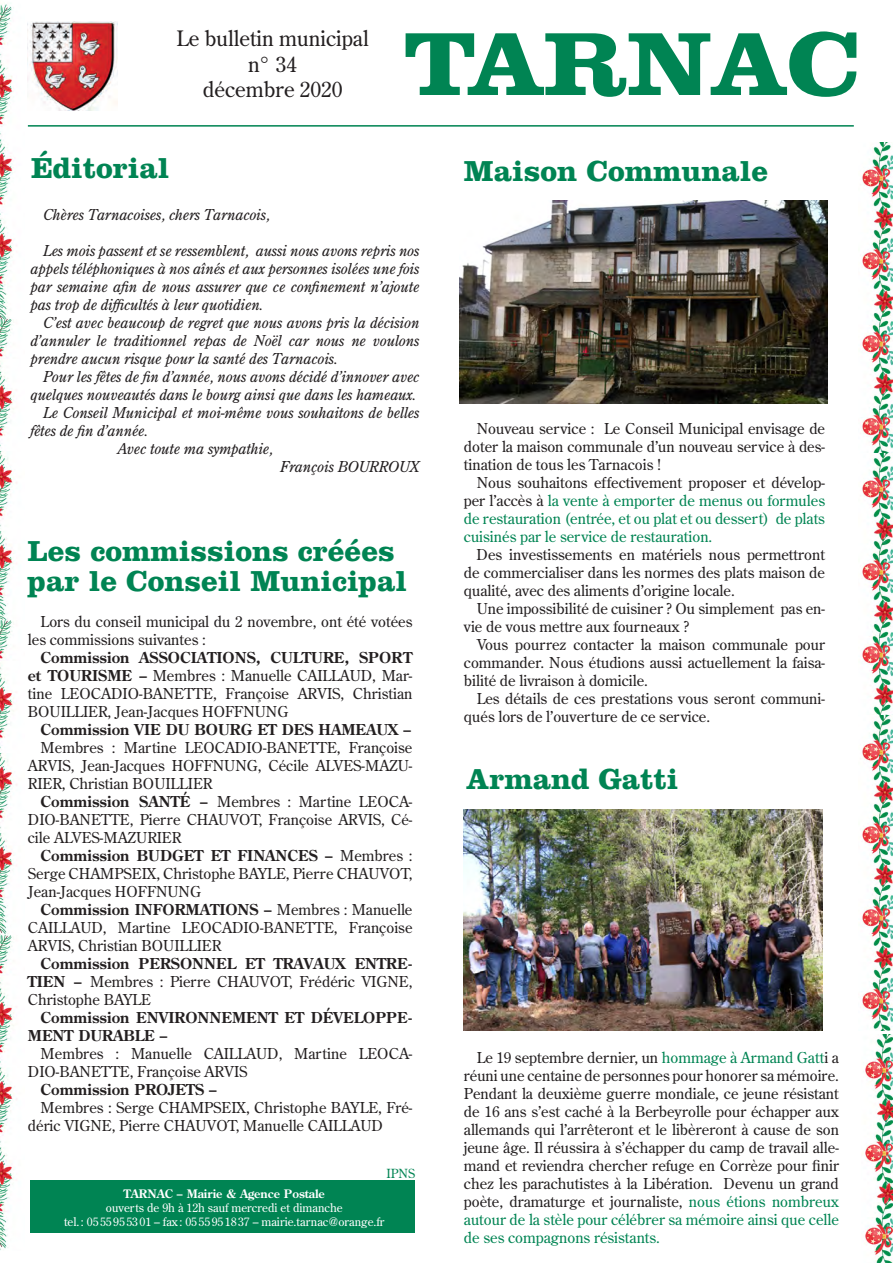
<style>
.page{position:relative;width:893px;height:1263px;background:#fff}
.page>*{position:absolute;margin:0;border:0;box-sizing:border-box;transform-origin:0 0}
.t1{font:700 93px "Clarendon";letter-spacing:-.03em;color:#008453;scale:1.11 1}
.t2{font:700 30px "Clarendon";color:#008453}
.t3{font:21.15px "Century Old Style";color:#231f20}
.t4{font:15px/18px "Century Old Style";color:#231f20;text-align:justify}
.t5{font:italic 15px/18px "Century Old Style";letter-spacing:-.01em;color:#231f20;text-align:justify}
.t6{font:15px/18px "Century Old Style";color:#008453;text-align:justify}
.t7{font:700 15px/18px "Century Old Style";color:#231f20}
.t8{font:12.6px "Century Old Style";color:#008453}
.t9{font:11.7px "Century Old Style";color:#fff}
.t10{font:700 11.7px "Century Old Style";color:#fff}
.s1{font-weight:700}
.s2{color:#231f20}
.s3{color:#008453}
</style>
<div class="page">
<div style="left:30px;top:1180px;width:385px;height:52px;background:#008453"></div>
<hr style="left:28px;top:125px;width:826px;height:2px;background:#008453">
<img style="left:28px;top:21px;width:89px;height:90px">
<img style="left:464px;top:809px;width:359px;height:222px">
<img style="left:0;top:4px;width:14px;height:315px">
<img style="left:0;top:319px;width:17px;height:302px">
<img style="left:0;top:621px;width:17px;height:629px">
<img style="left:862px;top:142px;width:31px;height:311px">
<img style="left:862px;top:453px;width:31px;height:263px">
<img style="left:862px;top:716px;width:31px;height:314px">
<img style="left:865px;top:1034px;width:28px;height:229px">
<img style="left:459px;top:200px;width:368px;height:204px">
<p class="t3" style="left:177px;top:25px;width:193px">Le bulletin municipal</p>
<p class="t3" style="left:248px;top:50px;width:50px">n° 34</p>
<p class="t3" style="left:203px;top:76px;width:141px">décembre 2020</p>
<p class="t2" style="left:31px;top:150px;width:140px">Éditorial</p>
<p class="t1" style="left:403px;top:8px;width:415px">TARNAC</p>
<p class="t2" style="left:464px;top:153px;width:306px">Maison Communale</p>
<p class="t5" style="left:43px;top:205px;width:228px">Chères Tarnacoises, chers Tarnacois,</p>
<p class="t5" style="left:30px;top:241px;width:390px;text-indent:13px">Les mois passent et se ressemblent, aussi nous avons repris nos appels téléphoniques à nos aînés et aux personnes isolées une fois par semaine afin de nous assurer que ce confinement n’ajoute pas trop de difficultés à leur quotidien.</p>
<p class="t5" style="left:30px;top:313px;width:390px;text-indent:13px">C’est avec beaucoup de regret que nous avons pris la décision d’annuler le traditionnel repas de Noël car nous ne voulons prendre aucun risque pour la santé des Tarnacois.</p>
<p class="t5" style="left:30px;top:367px;width:390px;text-align:right">Pour les fêtes de fin d’année, nous avons décidé d’innover avec quelques nouveautés dans le bourg ainsi que dans les hameaux.</p>
<p class="t5" style="left:30px;top:403px;width:390px;text-indent:13px">Le Conseil Municipal et moi-même vous souhaitons de belles fêtes de fin d’année.</p>
<p class="t5" style="left:117px;top:439px;width:157px">Avec toute ma sympathie,</p>
<p class="t5" style="left:280px;top:457px;width:141px">François BOURROUX</p>
<p class="t2" style="left:28px;top:533px;width:368px">Les commissions créées</p>
<p class="t2" style="left:28px;top:563px;width:381px">par le Conseil Municipal</p>
<p class="t4" style="left:28px;top:612px;width:386px;text-indent:13px">Lors du conseil municipal du 2 novembre, ont été votées les commissions suivantes :</p>
<p class="t4" style="left:28px;top:648px;width:386px;text-indent:13px"><span class="s1">Commission ASSOCIATIONS, CULTURE, SPORT et TOURISME –</span> Membres : Manuelle CAILLAUD, Mar&shy;tine LEOCADIO-BANETTE, Françoise ARVIS, Christian BOUILLIER, Jean-Jacques HOFFNUNG</p>
<p class="t7" style="left:41px;top:720px;width:372px">Commission VIE DU BOURG ET DES HAMEAUX –</p>
<p class="t4" style="left:28px;top:738px;width:386px;text-indent:13px">Membres : Martine LEOCADIO-BANETTE, Françoise ARVIS, Jean-Jacques HOFFNUNG, Cécile ALVES-MAZU-RIER, Christian BOUILLIER</p>
<p class="t4" style="left:28px;top:792px;width:386px;text-indent:13px"><span class="s1">Commission SANTÉ –</span> Membres : Martine LEOCA-DIO-BANETTE, Pierre CHAUVOT, Françoise ARVIS, Cé&shy;cile ALVES-MAZURIER</p>
<p class="t4" style="left:28px;top:846px;width:386px;text-indent:13px"><span class="s1">Commission BUDGET ET FINANCES –</span> Membres :<br>Serge CHAMPSEIX, Christophe BAYLE, Pierre CHAUVOT, Jean-Jacques HOFFNUNG</p>
<p class="t4" style="left:28px;top:900px;width:386px;text-indent:13px"><span class="s1">Commission INFORMATIONS –</span> Membres : Manuelle CAILLAUD, Martine LEOCADIO-BANETTE, Françoise ARVIS, Christian BOUILLIER</p>
<p class="t4" style="left:28px;top:954px;width:386px;text-indent:13px"><span class="s1">Commission PERSONNEL ET TRAVAUX ENTRE-TIEN –</span> Membres : Pierre CHAUVOT, Frédéric VIGNE, Christophe BAYLE</p>
<p class="t7" style="left:28px;top:1008px;width:386px;text-indent:13px">Commission ENVIRONNEMENT ET DÉVELOPPE-<br>MENT DURABLE –</p>
<p class="t4" style="left:28px;top:1044px;width:386px;text-indent:13px">Membres : Manuelle CAILLAUD, Martine LEOCA-<br>DIO-BANETTE, Françoise ARVIS</p>
<p class="t7" style="left:41px;top:1080px;width:178px">Commission PROJETS –</p>
<p class="t4" style="left:28px;top:1098px;width:386px;text-indent:13px">Membres : Serge CHAMPSEIX, Christophe BAYLE, Fré&shy;déric VIGNE, Pierre CHAUVOT, Manuelle CAILLAUD</p>
<p class="t8" style="left:387px;top:1165px;width:30px">IPNS</p>
<p class="t10" style="left:124px;top:1186px;width:203px">TARNAC – Mairie &amp; Agence Postale</p>
<p class="t9" style="left:106px;top:1200px;width:238px">ouverts de 9h à 12h sauf mercredi et dimanche</p>
<p class="t9" style="left:64px;top:1215px;width:322px">tel.: 0555 955301 – fax: 05 55 9518 37 – mairie.tarnac@orange.fr</p>
<p class="t4" style="left:464px;top:420px;width:363px;text-indent:13px">Nouveau service : Le Conseil Municipal envisage de doter la maison communale d’un nouveau service à des&shy;tination de tous les Tarnacois !</p>
<p class="t6" style="left:464px;top:474px;width:363px;text-indent:13px"><span class="s2">Nous souhaitons effectivement proposer et dévelop&shy;per l’accès à</span> la vente à emporter de menus ou formules de restauration (entrée, et ou plat et ou dessert) de plats cuisinés par le service de restauration.</p>
<p class="t4" style="left:464px;top:546px;width:363px;text-indent:13px">Des investissements en matériels nous permettront de commercialiser dans les normes des plats maison de qualité, avec des aliments d’origine locale.</p>
<p class="t4" style="left:464px;top:600px;width:363px;text-indent:13px">Une impossibilité de cuisiner ? Ou simplement pas en&shy;vie de vous mettre aux fourneaux ?</p>
<p class="t4" style="left:464px;top:636px;width:363px;text-indent:13px">Vous pourrez contacter la maison communale pour commander. Nous étudions aussi actuellement la faisa&shy;bilité de livraison à domicile.</p>
<p class="t4" style="left:464px;top:690px;width:363px;text-indent:13px">Les détails de ces prestations vous seront communi&shy;qués lors de l’ouverture de ce service.</p>
<p class="t2" style="left:466px;top:760px;width:214px">Armand Gatti</p>
<p class="t4" style="left:464px;top:1048px;width:377px;text-indent:13px">Le 19 septembre dernier, un <span class="s3">hommage à Armand Gatt</span>i a réuni une centaine de personnes pour honorer sa mémoire.<br>Pendant la deuxième guerre mondiale, ce jeune résistant de 16 ans s’est caché à la Berbeyrolle pour échapper aux allemands qui l’arrêteront et le libèreront à cause de son jeune âge. Il réussira à s’échapper du camp de travail alle&shy;mand et reviendra chercher refuge en Corrèze pour finir chez les parachutistes à la Libération. Devenu un grand poète, dramaturge et journaliste, <span class="s3">nous étions nombreux autour de la stèle pour célébrer sa mémoire ainsi que celle de ses compagnons résistants.</span></p>
</div>
